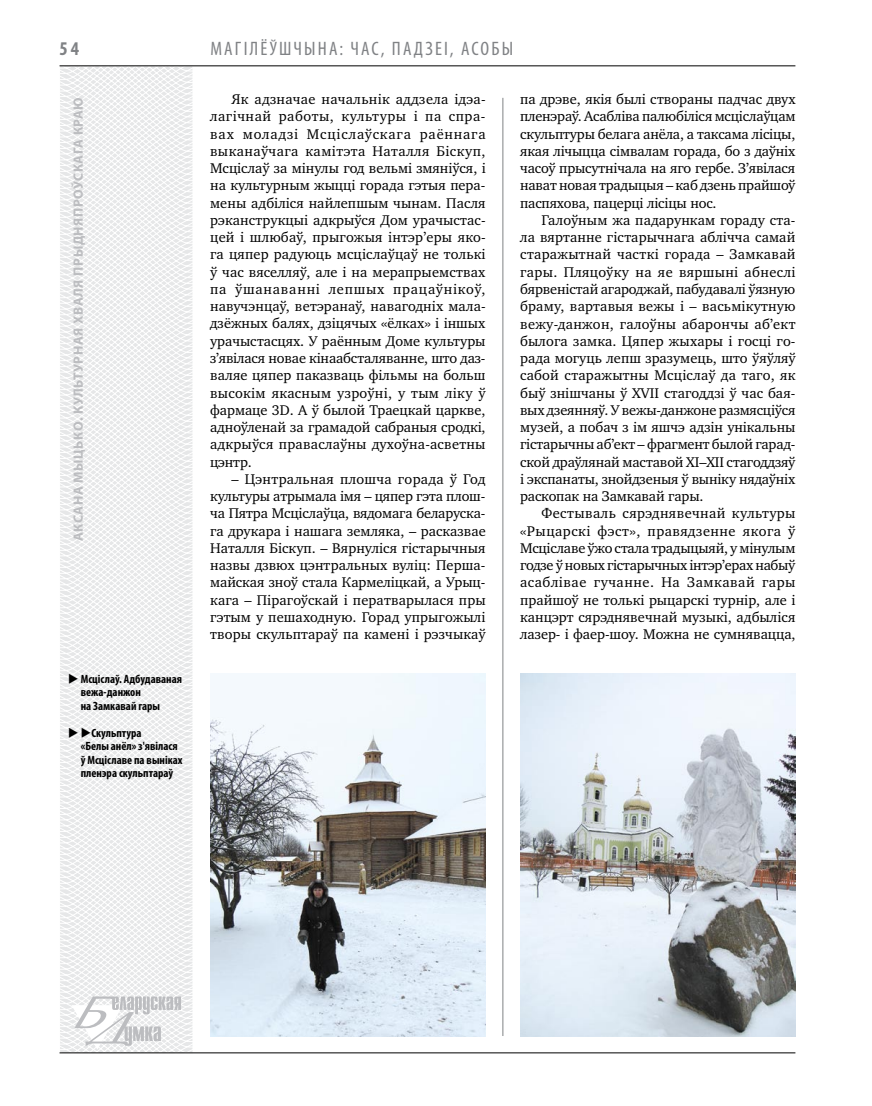
<style>
.page{position:relative;width:872px;height:1106px;background:#fff}
.page>*{position:absolute;margin:0;border:0;box-sizing:border-box;transform-origin:0 0}
.t1{font:condensed 19.5px "Myriad Pro";letter-spacing:.11em;color:#808285}
.t2{font:700 condensed 19.5px "Myriad Pro";color:#808285}
.t3{font:14.4px/17.2px "Charter C";letter-spacing:-.005em;color:#000;text-align:justify}
.t4{font:700 13.5px "Myriad Pro";letter-spacing:.04em;color:#bcbdc0}
.t5{font:700 condensed 12px/13.5px "Myriad Pro";color:#000}
</style>
<div class="page">
<svg style="left:59px;top:65px;width:192px;height:989px"></svg>
<hr style="left:502px;top:98px;width:1px;height:938px;background:#808285">
<hr style="left:60px;top:1052px;width:735px;height:1px;background:#000">
<svg style="left:71px;top:996px;width:110px;height:53px"></svg>
<hr style="left:60px;top:65px;width:735px;height:1px;background:#000">
<img style="left:520px;top:673px;width:275px;height:363px">
<img style="left:210px;top:673px;width:275px;height:363px">
<svg style="left:79px;top:682px;width:12px;height:1px"></svg>
<svg style="left:79px;top:736px;width:12px;height:1px"></svg>
<h1 class="t2" style="left:60px;top:37px;width:21px">54</h1>
<p class="t4" style="left:69px;top:541px;width:445px;rotate:-90deg">Аксана МЫЦЬКО. Культурная хваля Прыдняпроўскага краю</p>
<p class="t5" style="left:81px;top:671px;width:103px;text-indent:-13px">◆ Мсціслаў. Адбудаваная вежа-данжон<br>на Замкавай гары</p>
<p class="t5" style="left:81px;top:725px;width:103px;text-indent:-13px">◆ ◆Скульптура<br>«Белы анёл» з'явілася ў Мсціславе па выніках пленэра скульптараў</p>
<h1 class="t1" style="left:210px;top:37px;width:292px">МАГІЛЁЎШЧЫНА: час, падзеі , асобы</h1>
<p class="t3" style="left:210px;top:91px;width:277px;text-indent:21px">Як адзначае начальнік аддзела ідэа&shy;лагічнай работы, культуры і па спра&shy;вах моладзі Мсціслаўскага раённага выканаўчага камітэта Наталля Біскуп, Мсціслаў за мінулы год вельмі змяніўся, і на культурным жыцці горада гэтыя пера&shy;мены адбіліся найлепшым чынам. Пасля рэканструкцыі адкрыўся Дом урачыстас&shy;цей і шлюбаў, прыгожыя інтэр’еры яко&shy;га цяпер радуюць мсціслаўцаў не толькі ў час вяселляў, але і на мерапрыемствах па ўшанаванні лепшых працаўнікоў, навучэнцаў, ветэранаў, навагодніх мала&shy;дзёжных балях, дзіцячых «ёлках» і іншых урачыстасцях. У раённым Доме культуры з’явілася новае кінаабсталяванне, што даз&shy;валяе цяпер паказваць фільмы на больш высокім якасным узроўні, у тым ліку ў фармаце 3D. А ў былой Траецкай царкве, адноўленай за грамадой сабраныя сродкі, адкрыўся праваслаўны духоўна-асветны цэнтр.</p>
<p class="t3" style="left:210px;top:470px;width:277px;text-indent:21px">– Цэнтральная плошча горада ў Год культуры атрымала імя – цяпер гэта плош&shy;ча Пятра Мсціслаўца, вядомага беларуска&shy;га друкара і нашага земляка, – расказвае Наталля Біскуп. – Вярнуліся гістарычныя назвы дзвюх цэнтральных вуліц: Перша&shy;майская зноў стала Кармеліцкай, а Урыц&shy;кага – Пірагоўскай і ператварылася пры гэтым у пешаходную. Горад упрыгожылі творы скульптараў па камені і рэзчыкаў</p>
<p class="t3" style="left:520px;top:91px;width:277px">па дрэве, якія былі створаны падчас двух пленэраў. Асабліва палюбіліся мсціслаўцам скульптуры белага анёла, а таксама лісіцы, якая лічыцца сімвалам горада, бо з даўніх часоў прысутнічала на яго гербе. З’явілася нават новая традыцыя – каб дзень прайшоў паспяхова, пацерці лісіцы нос.</p>
<p class="t3" style="left:520px;top:212px;width:277px;text-indent:21px">Галоўным жа падарункам гораду ста&shy;ла вяртанне гістарычнага аблічча самай старажытнай часткі горада – Замкавай гары. Пляцоўку на яе вяршыні абнеслі бярвеністай агароджай, пабудавалі ўязную браму, вартавыя вежы і – васьмікутную вежу-данжон, галоўны абарончы аб’ект былога замка. Цяпер жыхары і госці го&shy;рада могуць лепш зразумець, што ўяўляў сабой старажытны Мсціслаў да таго, як быў знішчаны ў XVII стагоддзі ў час бая&shy;вых дзеянняў. У вежы-данжоне размясціўся музей, а побач з ім яшчэ адзін унікальны гістарычны аб’ект – фрагмент былой гарад&shy;ской драўлянай маставой XI–XII стагоддзяў і экспанаты, знойдзеныя ў выніку нядаўніх раскопак на Замкавай гары.</p>
<p class="t3" style="left:520px;top:505px;width:277px;text-indent:21px">Фестываль сярэднявечнай культуры «Рыцарскі фэст», правядзенне якога ў Мсціславе ўжо стала традыцыяй, у мінулым годзе ў новых гістарычных інтэр’ерах набыў асаблівае гучанне. На Замкавай гары прайшоў не толькі рыцарскі турнір, але і канцэрт сярэднявечнай музыкі, адбыліся лазер- і фаер-шоу. Можна не сумнявацца,</p>
</div>
